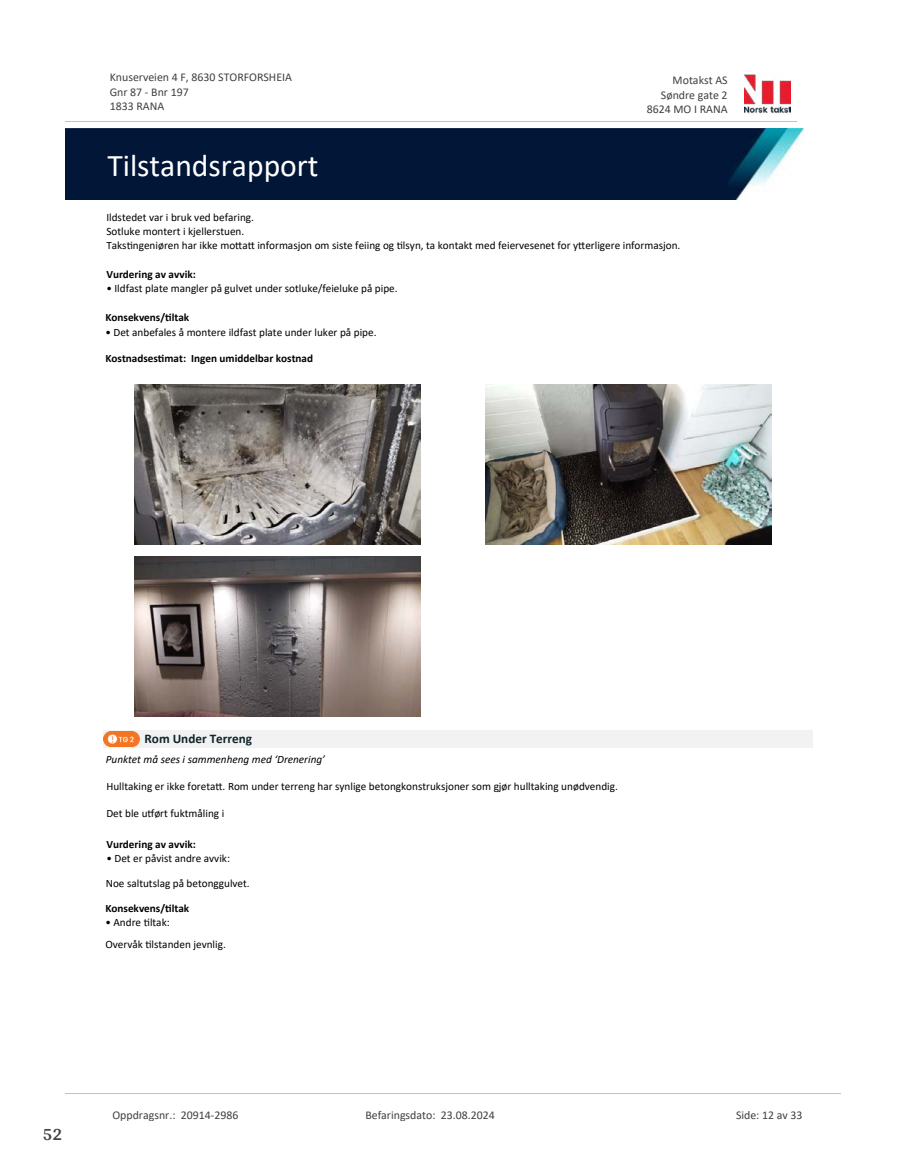
<style>
.page{position:relative;width:915px;height:1172px;background:#fff}
.page>*{position:absolute;margin:0;border:0;box-sizing:border-box;transform-origin:0 0}
.t1{font:31.65px "Calibri";color:#fff}
.t2{font:700 18px "Arya";color:#414749}
.t3{font:700 13.2px "Calibri";color:#0f252c}
.t4{font:11.85px/14.5px "Calibri";color:#404040}
.t5{font:11.25px/13.6px "Calibri";color:#000}
.t6{font:700 11.25px "Calibri";color:#000}
.t7{font:italic 11.25px "Calibri";color:#000}
</style>
<div class="page">
<img style="left:134px;top:384px;width:286px;height:161px">
<img style="left:485px;top:384px;width:285px;height:161px">
<img style="left:134px;top:556px;width:286px;height:160px">
<div style="left:104px;top:730px;width:708px;height:17px;background:#f2f2f2"></div>
<svg style="left:107px;top:746px;width:29px;height:1px"></svg>
<img style="left:104px;top:731px;width:35px;height:15px">
<img style="left:744px;top:74px;width:46px;height:40px">
<hr style="left:65px;top:121px;width:731px;height:1px;background:#c0c0c0">
<img style="left:65px;top:129px;width:738px;height:71px">
<hr style="left:65px;top:1093px;width:775px;height:1px;background:#c0c0c0">
<p class="t4" style="left:110px;top:70px;width:184px">Knuserveien 4 F, 8630 STORFORSHEIA<br>Gnr 87 - Bnr 197<br>1833 RANA</p>
<p class="t4" style="left:672px;top:73px;width:56px">Motakst AS</p>
<p class="t4" style="left:660px;top:87px;width:68px">Søndre gate 2</p>
<p class="t4" style="left:646px;top:102px;width:82px">8624 MO I RANA</p>
<h1 class="t1" style="left:107px;top:143px;width:213px">Tilstandsrapport</h1>
<p class="t5" style="left:106px;top:210px;width:575px">Ildstedet var i bruk ved befaring.<br>Sotluke montert i kjellerstuen.<br>Taks琀椀ngeniøren har ikke mo琀琀a琀琀 informasjon om siste feiing og 琀椀lsyn, ta kontakt med feiervesenet for y琀琀erligere informasjon.</p>
<p class="t6" style="left:106px;top:266px;width:91px">Vurdering av avvik:</p>
<p class="t5" style="left:106px;top:281px;width:292px">• Ildfast plate mangler på gulvet under sotluke/feieluke på pipe.</p>
<p class="t6" style="left:105px;top:310px;width:85px">Konsekvens/琀椀ltak</p>
<p class="t5" style="left:105px;top:325px;width:272px">• Det anbefales å montere ildfast plate under luker på pipe.</p>
<p class="t6" style="left:105px;top:351px;width:209px">Kostnadses琀椀mat: Ingen umiddelbar kostnad</p>
<p class="t3" style="left:144px;top:729px;width:109px">Rom Under Terreng</p>
<p class="t5" style="left:106px;top:779px;width:513px">Hulltaking er ikke foreta琀琀. Rom under terreng har synlige betongkonstruksjoner som gjør hulltaking unødvendig.</p>
<p class="t5" style="left:106px;top:806px;width:119px">Det ble u琀昀ørt fuktmåling i</p>
<p class="t7" style="left:106px;top:751px;width:221px">Punktet må sees i sammenheng med ‘Drenering’</p>
<p class="t6" style="left:106px;top:836px;width:91px">Vurdering av avvik:</p>
<p class="t5" style="left:106px;top:851px;width:125px">• Det er påvist andre avvik:</p>
<p class="t5" style="left:106px;top:876px;width:145px">Noe saltutslag på betonggulvet.</p>
<p class="t6" style="left:105px;top:900px;width:85px">Konsekvens/琀椀ltak</p>
<p class="t5" style="left:105px;top:911px;width:122px;line-height:21.8px">• Andre 琀椀ltak:<br>Overvåk 琀椀lstanden jevnlig.</p>
<h2 class="t2" style="left:43px;top:1123px;width:21px">52</h2>
<p class="t4" style="left:112px;top:1107px;width:127px">Oppdragsnr.: 20914-2986</p>
<p class="t4" style="left:365px;top:1107px;width:131px">Befaringsdato: 23.08.2024</p>
<p class="t4" style="left:735px;top:1107px;width:68px">Side: 12 av 33</p>
</div>
